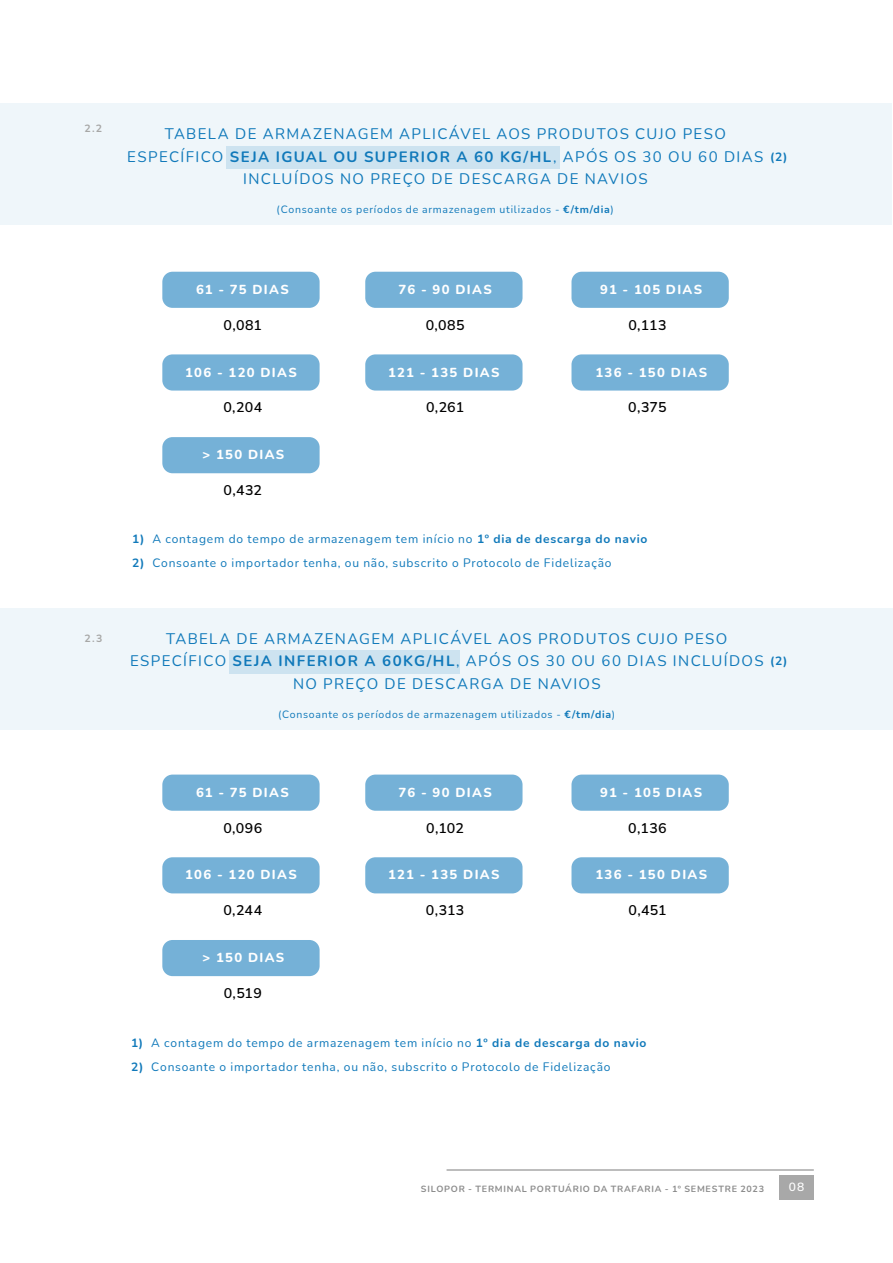
<style>
.page{position:relative;width:893px;height:1263px;background:#fff}
.page>*{position:absolute;margin:0;border:0;box-sizing:border-box;transform-origin:0 0}
.t1{font:15px/22.5px "Nunito";letter-spacing:.09em;color:#1079ba;text-align:center}
.t2{font:600 14.1px "Nunito";letter-spacing:.015em;color:#010000}
.t3{font:800 13.05px "Nunito";letter-spacing:.105em;color:#fff}
.t4{font:12px "Nunito";letter-spacing:.065em;color:#1079ba}
.t5{font:700 12px "Nunito";color:#1079ba}
.t6{font:600 12px "Nunito";color:#fff}
.t7{font:10.5px "Nunito";letter-spacing:.07em;color:#1079ba}
.t8{font:700 10.5px "Nunito";color:#a7a7a6}
.t9{font:700 9px "Nunito";letter-spacing:.085em;color:#8c8c8c}
.s1{font-weight:700}
</style>
<div class="page">
<div style="left:0;top:608px;width:893px;height:121px;background:#eff6fa"></div>
<div style="left:0;top:104px;width:892px;height:121px;background:#eff6fa"></div>
<div style="left:226px;top:146px;width:334px;height:23px;background:#cde3f0"></div>
<div style="left:162px;top:272px;width:158px;height:36px;background:#75b1d7;border-radius:10px"></div>
<div style="left:365px;top:272px;width:157px;height:36px;background:#75b1d7;border-radius:10px"></div>
<div style="left:571px;top:272px;width:158px;height:36px;background:#75b1d7;border-radius:10px"></div>
<div style="left:162px;top:354px;width:158px;height:37px;background:#75b1d7;border-radius:10px"></div>
<div style="left:365px;top:354px;width:157px;height:37px;background:#75b1d7;border-radius:10px"></div>
<div style="left:571px;top:354px;width:158px;height:37px;background:#75b1d7;border-radius:10px"></div>
<div style="left:162px;top:437px;width:158px;height:36px;background:#75b1d7;border-radius:10px"></div>
<div style="left:229px;top:650px;width:231px;height:23px;background:#cde3f0"></div>
<div style="left:162px;top:774px;width:158px;height:37px;background:#75b1d7;border-radius:10px"></div>
<div style="left:365px;top:774px;width:157px;height:37px;background:#75b1d7;border-radius:10px"></div>
<div style="left:571px;top:774px;width:158px;height:37px;background:#75b1d7;border-radius:10px"></div>
<div style="left:162px;top:857px;width:158px;height:36px;background:#75b1d7;border-radius:10px"></div>
<div style="left:365px;top:857px;width:157px;height:36px;background:#75b1d7;border-radius:10px"></div>
<div style="left:571px;top:857px;width:158px;height:36px;background:#75b1d7;border-radius:10px"></div>
<div style="left:162px;top:940px;width:158px;height:36px;background:#75b1d7;border-radius:10px"></div>
<hr style="left:447px;top:1169px;width:367px;height:2px;background:#a8a8a8">
<div style="left:779px;top:1175px;width:35px;height:25px;background:#a8a8a8"></div>
<p class="t8" style="left:84px;top:121px;width:19px">2.2</p>
<p class="t1" style="left:127px;top:122px;width:638px">TABELA DE ARMAZENAGEM APLICÁVEL AOS PRODUTOS CUJO PESO<br>ESPECÍFICO <span class="s1">SEJA IGUAL OU SUPERIOR A 60 KG/HL</span>, APÓS OS 30 OU 60 DIAS<br>INCLUÍDOS NO PREÇO DE DESCARGA DE NAVIOS</p>
<p class="t7" style="left:277px;top:202px;width:339px">(Consoante os períodos de armazenagem utilizados - <span class="s1">€/tm/dia</span>)</p>
<p class="t5" style="left:770px;top:148px;width:19px">(2)</p>
<p class="t8" style="left:84px;top:631px;width:19px">2.3</p>
<p class="t3" style="left:196px;top:280px;width:94px">61 - 75 DIAS</p>
<p class="t3" style="left:399px;top:280px;width:95px">76 - 90 DIAS</p>
<p class="t3" style="left:600px;top:280px;width:103px">91 - 105 DIAS</p>
<p class="t2" style="left:224px;top:315px;width:40px">0,081</p>
<p class="t2" style="left:426px;top:315px;width:40px">0,085</p>
<p class="t2" style="left:628px;top:315px;width:40px">0,113</p>
<p class="t3" style="left:185px;top:363px;width:113px">106 - 120 DIAS</p>
<p class="t3" style="left:388px;top:363px;width:113px">121 - 135 DIAS</p>
<p class="t3" style="left:595px;top:363px;width:113px">136 - 150 DIAS</p>
<p class="t2" style="left:223px;top:398px;width:40px">0,204</p>
<p class="t2" style="left:426px;top:398px;width:40px">0,261</p>
<p class="t2" style="left:628px;top:398px;width:40px">0,375</p>
<p class="t3" style="left:202px;top:445px;width:83px">&gt; 150 DIAS</p>
<p class="t2" style="left:224px;top:480px;width:40px">0,432</p>
<p class="t4" style="left:132px;top:530px;width:517px"><span class="s1">1)</span> A contagem do tempo de armazenagem tem início no <span class="s1">1º dia de descarga do navio</span></p>
<p class="t4" style="left:132px;top:554px;width:481px"><span class="s1">2)</span> Consoante o importador tenha, ou não, subscrito o Protocolo de Fidelização</p>
<p class="t1" style="left:130px;top:627px;width:635px">TABELA DE ARMAZENAGEM APLICÁVEL AOS PRODUTOS CUJO PESO<br>ESPECÍFICO <span class="s1">SEJA INFERIOR A 60KG/HL</span>, APÓS OS 30 OU 60 DIAS INCLUÍDOS<br>NO PREÇO DE DESCARGA DE NAVIOS</p>
<p class="t7" style="left:278px;top:707px;width:339px">(Consoante os períodos de armazenagem utilizados - <span class="s1">€/tm/dia</span>)</p>
<p class="t5" style="left:770px;top:652px;width:19px">(2)</p>
<p class="t3" style="left:196px;top:783px;width:94px">61 - 75 DIAS</p>
<p class="t3" style="left:399px;top:783px;width:95px">76 - 90 DIAS</p>
<p class="t3" style="left:600px;top:783px;width:103px">91 - 105 DIAS</p>
<p class="t2" style="left:223px;top:818px;width:40px">0,096</p>
<p class="t2" style="left:426px;top:818px;width:39px">0,102</p>
<p class="t2" style="left:628px;top:818px;width:40px">0,136</p>
<p class="t3" style="left:185px;top:866px;width:113px">106 - 120 DIAS</p>
<p class="t3" style="left:388px;top:866px;width:113px">121 - 135 DIAS</p>
<p class="t3" style="left:595px;top:866px;width:113px">136 - 150 DIAS</p>
<p class="t2" style="left:223px;top:900px;width:40px">0,244</p>
<p class="t2" style="left:426px;top:900px;width:40px">0,313</p>
<p class="t2" style="left:628px;top:900px;width:40px">0,451</p>
<p class="t3" style="left:202px;top:948px;width:83px">&gt; 150 DIAS</p>
<p class="t2" style="left:224px;top:983px;width:40px">0,519</p>
<p class="t4" style="left:131px;top:1034px;width:517px"><span class="s1">1)</span> A contagem do tempo de armazenagem tem início no <span class="s1">1º dia de descarga do navio</span></p>
<p class="t4" style="left:131px;top:1058px;width:481px"><span class="s1">2)</span> Consoante o importador tenha, ou não, subscrito o Protocolo de Fidelização</p>
<p class="t9" style="left:421px;top:1182px;width:345px">SILOPOR - TERMINAL PORTUÁRIO DA TRAFARIA - 1º SEMESTRE 2023</p>
<p class="t6" style="left:789px;top:1178px;width:17px">08</p>
</div>
